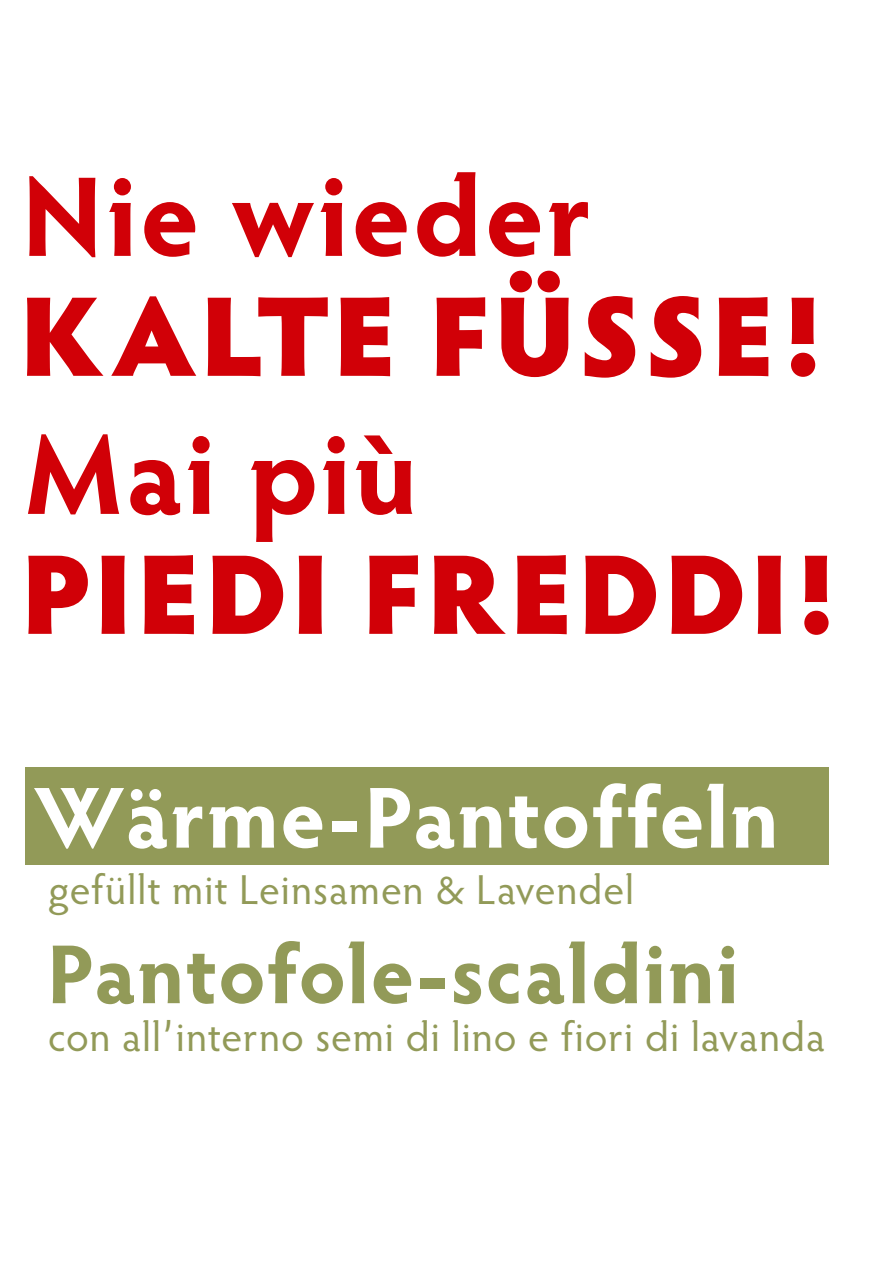
<style>
.page{position:relative;width:893px;height:1263px;background:#fff}
.page>*{position:absolute;margin:0;border:0;box-sizing:border-box;transform-origin:0 0}
.t1{font:900 114px "Hypatia Sans Pro";letter-spacing:.025em;color:#d10007}
.t2{font:700 114px "Hypatia Sans Pro";letter-spacing:.025em;color:#d10007}
.t3{font:700 87px "Hypatia Sans Pro";letter-spacing:.015em;color:#fff}
.t4{font:700 84px "Hypatia Sans Pro";letter-spacing:.015em;color:#929a58}
.t5{font:42px "Hypatia Sans Pro";letter-spacing:.025em;color:#929a58}
</style>
<div class="page">
<div style="left:26px;top:767px;width:803px;height:98px;background:#929a58"></div>
<h1 class="t2" style="left:21px;top:136px;width:572px">Nie wieder</h1>
<h1 class="t1" style="left:19px;top:252px;width:806px">KALTE FÜSSE!</h1>
<h1 class="t2" style="left:26px;top:394px;width:394px">Mai più</h1>
<h1 class="t1" style="left:20px;top:510px;width:818px">PIEDI FREDDI!</h1>
<h2 class="t3" style="left:34px;top:756px;width:747px">Wärme-Pantoffeln</h2>
<p class="t5" style="left:48px;top:862px;width:587px">gefüllt mit Leinsamen &amp; Lavendel</p>
<h3 class="t4" style="left:47px;top:915px;width:694px">Pantofole-scaldini</h3>
<p class="t5" style="left:48px;top:1009px;width:778px">con all’interno semi di lino e fiori di lavanda</p>
</div>
